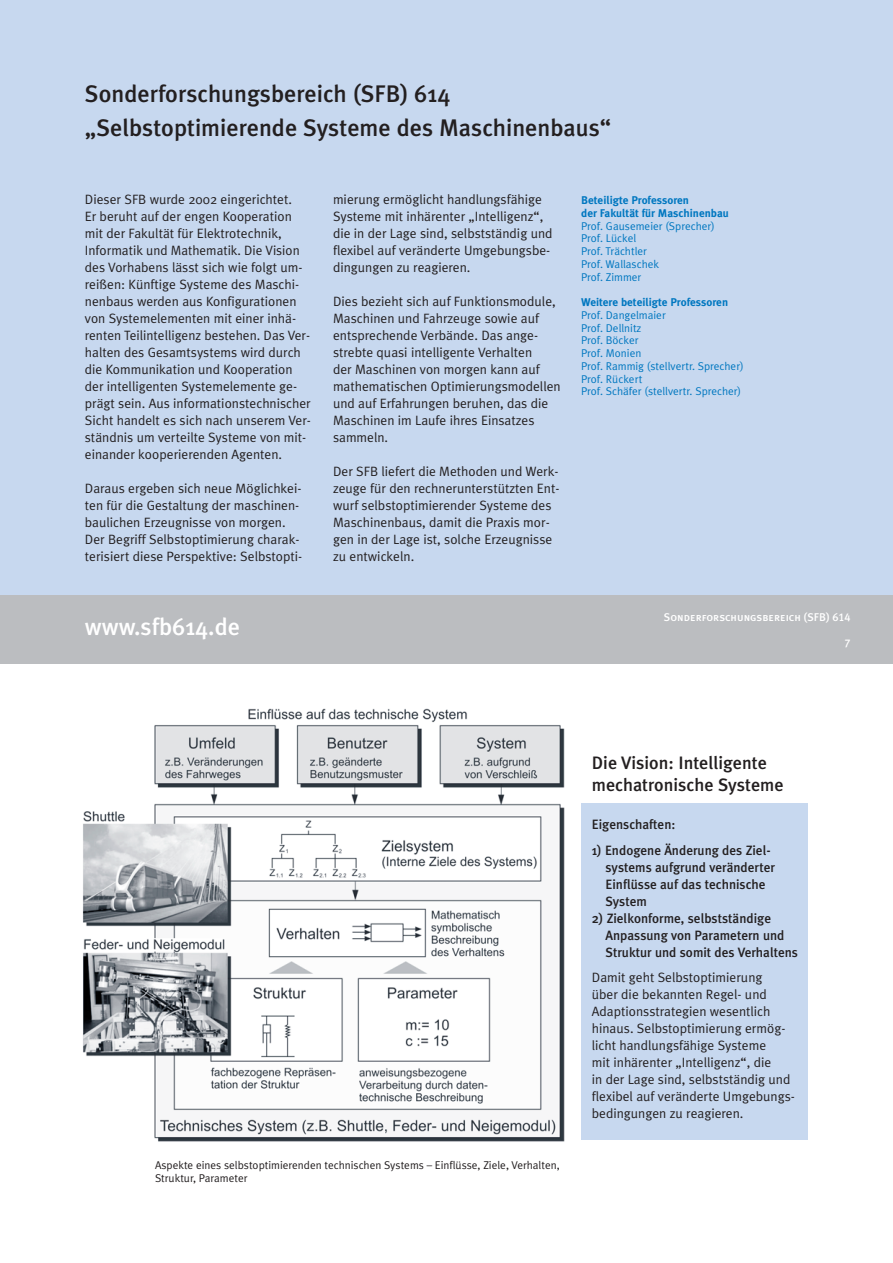
<style>
.page{position:relative;width:893px;height:1263px;background:#fff}
.page>*{position:absolute;margin:0;border:0;box-sizing:border-box;transform-origin:0 0}
.t1{font:500 24px/34px "Meta Plus";color:#231f20}
.t2{font:500 24px "Meta Plus";color:#fff}
.t3{font:500 18px/22.6px "Meta Plus";color:#231f20}
.t4{font:13.5px/17px "Meta Plus Normal";color:#231f20}
.t5{font:500 13.5px/17px "Meta Plus";color:#231f20}
.t6{font:11.25px/12.8px "Meta Plus Normal";color:#0077c0}
.t7{font:11.25px/12.8px "Meta Plus Normal";color:#231f20}
.t8{font:700 11.25px/12.8px "Meta Plus";color:#0077c0}
.t9{font:11.25px "Meta Plus Medium Caps";color:#fff}
</style>
<div class="page">
<div style="left:581px;top:804px;width:227px;height:336px;background:#c7d8ef"></div>
<img style="left:82px;top:708px;width:483px;height:434px">
<div style="left:0;top:0;width:892px;height:595px;background:#c7d8ef"></div>
<div style="left:0;top:595px;width:892px;height:68px;background:#bbbdc0"></div>
<h1 class="t1" style="left:85px;top:78px;width:528px">Sonderforschungsbereich (SFB) 614 „Selbstoptimierende Systeme des Maschinenbaus“</h1>
<p class="t4" style="left:85px;top:192px;width:227px">Dieser SFB wurde 2002 eingerichtet.<br>Er beruht auf der engen Kooperation mit der Fakultät für Elektrotechnik, Informatik und Mathematik. Die Vision des Vorhabens lässt sich wie folgt um&shy;reißen: Künftige Systeme des Maschi&shy;nenbaus werden aus Konfigurationen von Systemelementen mit einer inhä&shy;renten Teilintelligenz bestehen. Das Ver&shy;halten des Gesamtsystems wird durch die Kommunikation und Kooperation der intelligenten Systemelemente ge&shy;prägt sein. Aus informationstechnischer Sicht handelt es sich nach unserem Ver&shy;ständnis um verteilte Systeme von mit&shy;einander kooperierenden Agenten.</p>
<p class="t4" style="left:85px;top:481px;width:219px">Daraus ergeben sich neue Möglichkei&shy;ten für die Gestaltung der maschinen&shy;baulichen Erzeugnisse von morgen.<br>Der Begriff Selbstoptimierung charak&shy;terisiert diese Perspektive: Selbstopti-</p>
<h1 class="t2" style="left:85px;top:617px;width:157px">www.sfb614.de</h1>
<p class="t4" style="left:333px;top:192px;width:221px">mierung ermöglicht handlungsfähige Systeme mit inhärenter „Intelligenz“, die in der Lage sind, selbstständig und flexibel auf veränderte Umgebungsbe&shy;dingungen zu reagieren.</p>
<p class="t4" style="left:333px;top:294px;width:229px">Dies bezieht sich auf Funktionsmodule, Maschinen und Fahrzeuge sowie auf entsprechende Verbände. Das ange&shy;strebte quasi intelligente Verhalten<br>der Maschinen von morgen kann auf mathematischen Optimierungsmodellen und auf Erfahrungen beruhen, das die Maschinen im Laufe ihres Einsatzes sammeln.</p>
<p class="t4" style="left:333px;top:464px;width:228px">Der SFB liefert die Methoden und Werk&shy;zeuge für den rechnerunterstützten Ent&shy;wurf selbstoptimierender Systeme des Maschinenbaus, damit die Praxis mor&shy;gen in der Lage ist, solche Erzeugnisse zu entwickeln.</p>
<p class="t8" style="left:581px;top:194px;width:149px">Beteiligte Professoren<br>der Fakultät für Maschinenbau</p>
<p class="t6" style="left:581px;top:220px;width:135px">Prof. Gausemeier (Sprecher)<br>Prof. Lückel<br>Prof. Trächtler<br>Prof. Wallaschek<br>Prof. Zimmer</p>
<p class="t8" style="left:581px;top:297px;width:148px">Weitere beteiligte Professoren</p>
<p class="t6" style="left:581px;top:310px;width:164px">Prof. Dangelmaier<br>Prof. Dellnitz<br>Prof. Böcker<br>Prof. Monien<br>Prof. Rammig (stellvertr. Sprecher)<br>Prof. Rückert<br>Prof. Schäfer (stellvertr. Sprecher)</p>
<p class="t9" style="left:664px;top:611px;width:188px">Sonderforschungsbereich (SFB) 614</p>
<p class="t9" style="left:844px;top:637px;width:8px">7</p>
<p class="t7" style="left:155px;top:1160px;width:406px">Aspekte eines selbstoptimierenden technischen Systems – Einflüsse, Ziele, Verhalten,<br>Struktur, Parameter</p>
<h2 class="t3" style="left:592px;top:752px;width:193px">Die Vision: Intelligente mechatronische Systeme</h2>
<p class="t5" style="left:592px;top:817px;width:85px">Eigenschaften:</p>
<p class="t5" style="left:605px;top:842px;width:171px;text-indent:-14px">1) Endogene Änderung des Ziel&shy;systems aufgrund veränderter<br>Einflüsse auf das technische<br>System</p>
<p class="t5" style="left:605px;top:910px;width:194px;text-indent:-14px">2) Zielkonforme, selbstständige<br>Anpassung von Parametern und<br>Struktur und somit des Verhaltens</p>
<p class="t4" style="left:592px;top:970px;width:205px">Damit geht Selbstoptimierung<br>über die bekannten Regel- und<br>Adaptionsstrategien wesentlich hinaus. Selbstoptimierung ermög&shy;licht handlungsfähige Systeme<br>mit inhärenter „Intelligenz“, die<br>in der Lage sind, selbstständig und flexibel auf veränderte Umgebungs&shy;bedingungen zu reagieren.</p>
</div>
